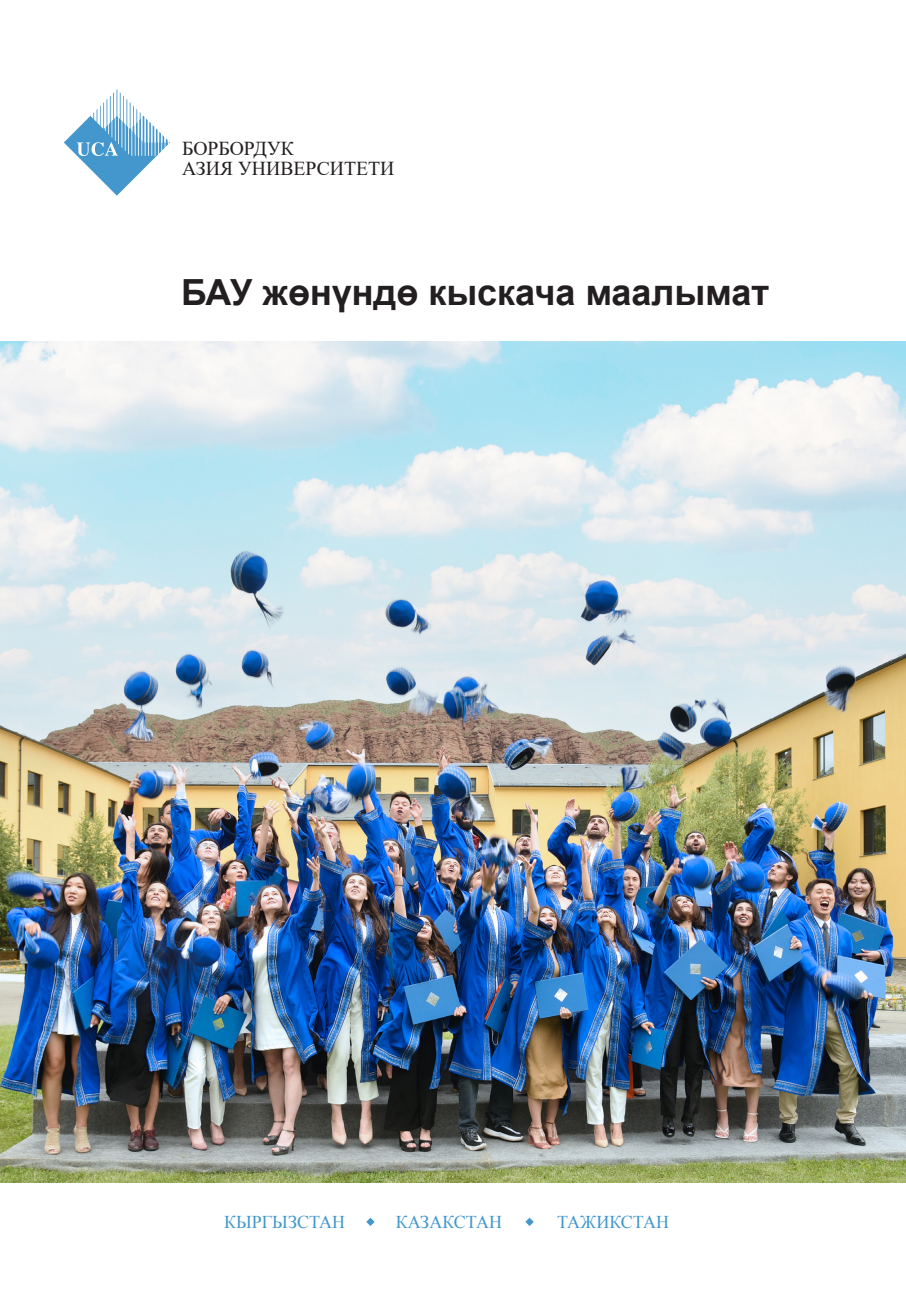
<style>
.page{position:relative;width:906px;height:1289px;background:#fff}
.page>*{position:absolute;margin:0;border:0;box-sizing:border-box;transform-origin:0 0}
.Sub_title{font:700 36px "Arial";color:#231f20}
.t1{font:19.65px/19.6px "Times New Roman";color:#231f20}
.t2{font:18px "Times New Roman";color:#4397cc}
</style>
<div class="page">
<svg style="left:64px;top:89px;width:106px;height:107px"></svg>
<img style="left:0;top:341px;width:906px;height:841px">
<svg style="left:366px;top:1217px;width:8px;height:8px"></svg>
<svg style="left:525px;top:1217px;width:9px;height:8px"></svg>
<p class="t1" style="left:182px;top:138px;width:214px">БОРБОРДУК<br>АЗИЯ УНИВЕРСИТЕТИ</p>
<p class="Sub_title" style="left:181px;top:268px;width:589px">БАУ жөнүндө кыскача маалымат</p>
<p class="t2" style="left:224px;top:1209px;width:122px">КЫРГЫЗСТАН</p>
<p class="t2" style="left:396px;top:1209px;width:108px">КАЗАКСТАН</p>
<p class="t2" style="left:557px;top:1209px;width:113px">ТАЖИКСТАН</p>
</div>
